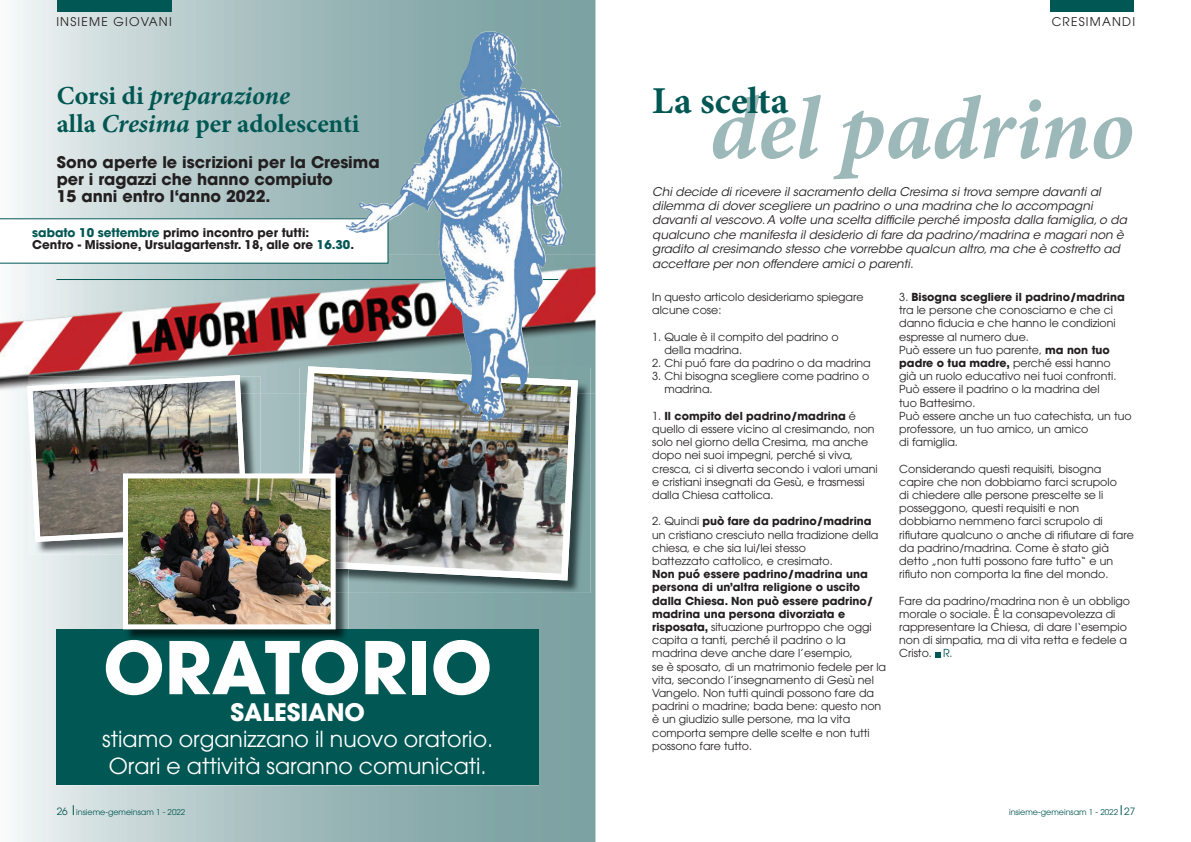
<style>
.page{position:relative;width:1191px;height:842px;background:#fff}
.page>*{position:absolute;margin:0;border:0;box-sizing:border-box;transform-origin:0 0}
.t1{font:italic 700 89.8px "Minion Pro";letter-spacing:-.005em;color:#9cb8b8}
.t2{font:700 72px "ITC Avant Garde Std";color:#fff}
.t3{font:700 38px "Minion Pro";color:#005753}
.t4{font:700 26px/28px "Minion Pro";letter-spacing:.005em;color:#005753}
.t5{font:700 24px "ITC Avant Garde Std";color:#fff}
.t6{font:22px/26.5px "ITC Avant Garde Std";color:#fff}
.t7{font:700 16px/17px "ITC Avant Garde Std";color:#231f20}
.t8{font:italic 12px/14.4px "ITC Avant Garde Std";color:#231f20}
.t9{font:700 12px/12px "ITC Avant Garde Std";color:#231f20}
.t10{font:12px "ITC Avant Garde Std";letter-spacing:.1em;color:#231f20}
.t11{font:11px/13.2px "ITC Avant Garde Std";color:#231f20}
.t12{font:8px "ITC Avant Garde Std";color:#005753}
.s1{font-style:italic}
.s2{color:#005753}
.s3{font-weight:700}
.s4{font-size:10px}
</style>
<div class="page">
<svg style="left:13px;top:0;width:582px;height:842px;background:#aec5c7"></svg>
<img style="left:0;top:255px;width:595px;height:138px">
<div style="left:57px;top:0;width:114px;height:11px;background:#005753"></div>
<div style="left:1050px;top:0;width:84px;height:11px;background:#005753"></div>
<svg style="left:935px;top:652px;width:5px;height:5px"></svg>
<div style="left:57px;top:629px;width:482px;height:156px;background:#005753"></div>
<img style="left:29px;top:377px;width:231px;height:177px">
<svg style="left:27px;top:375px;width:221px;height:167px;background:#8c8b86"></svg>
<hr style="left:56px;top:279px;width:502px;height:1px;background:#005753">
<img style="left:348px;top:393px;width:242px;height:200px">
<img style="left:578px;top:368px;width:12px;height:25px">
<img style="left:298px;top:366px;width:280px;height:214px">
<svg style="left:0;top:218px;width:346px;height:46px"></svg>
<img style="left:124px;top:593px;width:224px;height:47px">
<img style="left:124px;top:640px;width:217px;height:2px">
<img style="left:336px;top:569px;width:12px;height:24px">
<img style="left:336px;top:475px;width:12px;height:94px">
<img style="left:129px;top:479px;width:201px;height:144px">
<div style="left:123px;top:473px;width:213px;height:156px;border:5px solid #fff"></div>
<img style="left:346px;top:32px;width:139px;height:276px">
<p class="t10" style="left:56px;top:14px;width:117px">INSIEME GIOVANI</p>
<p class="t10" style="left:1051px;top:14px;width:85px">CRESIMANDI</p>
<h3 class="t4" style="left:57px;top:81px;width:304px">Corsi di <span class="s1">preparazione<br></span>alla <span class="s1">Cresima</span> per adolescenti</h3>
<h3 class="t7" style="left:57px;top:153px;width:324px">Sono aperte le iscrizioni per la Cresima per i ragazzi che hanno compiuto<br>15 anni entro l‘anno 2022.</h3>
<p class="t9" style="left:32px;top:227px;width:323px"><span class="s2">sabato 10 settembre</span> primo incontro per tutti:<br>Centro - Missione, ursulagartenstr. 18, alle ore <span class="s2">16.30</span>.</p>
<h2 class="t2" style="left:103px;top:619px;width:390px">ORATORIO</h2>
<h3 class="t5" style="left:230px;top:696px;width:136px">SALESIANO</h3>
<h3 class="t6" style="left:102px;top:726px;width:392px">stiamo organizzano il nuovo oratorio.<br>Orari e attività saranno comunicati.</h3>
<h3 class="t3" style="left:652px;top:74px;width:138px">La scelta</h3>
<h1 class="t1" style="left:709px;top:65px;width:426px">del padrino</h1>
<p class="t8" style="left:652px;top:184px;width:476px">Chi decide di ricevere il sacramento della Cresima si trova sempre davanti al dilemma di dover scegliere un padrino o una madrina che lo accompagni davanti al vescovo. A volte una scelta difficile perché imposta dalla famiglia, o da qualcuno che manifesta il desiderio di fare da padrino/madrina e magari non è gradito al cresimando stesso che vorrebbe qualcun altro, ma che è costretto ad accettare per non offendere amici o parenti.</p>
<p class="t11" style="left:652px;top:290px;width:213px">In questo articolo desideriamo spiegare alcune cose:</p>
<p class="t11" style="left:664px;top:330px;width:176px;text-indent:-12px">1. Quale è il compito del padrino o della madrina.</p>
<p class="t11" style="left:652px;top:356px;width:220px">2. Chi puó fare da padrino o da madrina</p>
<p class="t11" style="left:664px;top:369px;width:206px;text-indent:-12px">3. Chi bisogna scegliere come padrino o madrina.</p>
<p class="t11" style="left:652px;top:409px;width:227px">1. <span class="s3">Il compito del padrino/madrina</span> é quello di essere vicino al cresimando, non solo nel giorno della Cresima, ma anche dopo nei suoi impegni, perché si viva, cresca, ci si diverta secondo i valori umani e cristiani insegnati da Gesù, e trasmessi dalla Chiesa cattolica.</p>
<p class="t11" style="left:652px;top:515px;width:228px">2. Quindi <span class="s3">può fare da padrino/madrina </span>un cristiano cresciuto nella tradizione della chiesa, e che sia lui/lei stesso<br>battezzato cattolico, e cresimato.</p>
<p class="t11" style="left:652px;top:567px;width:235px"><span class="s3">Non puó essere padrino/madrina una persona di un’altra religione o uscito dalla Chiesa. Non può essere padrino/ madrina una persona divorziata e risposata,</span> situazione purtroppo che oggi capita a tanti, perché il padrino o la madrina deve anche dare l’esempio,<br>se è sposato, di un matrimonio fedele per la vita, secondo l’insegnamento di Gesù nel Vangelo. Non tutti quindi possono fare da padrini o madrine; bada bene: questo non è un giudizio sulle persone, ma la vita comporta sempre delle scelte e non tutti possono fare tutto.</p>
<p class="t11" style="left:899px;top:290px;width:234px">3. <span class="s3">Bisogna scegliere il padrino/madrina </span>tra le persone che conosciamo e che ci danno fiducia e che hanno le condizioni espresse al numero due.<br>Può essere un tuo parente, <span class="s3">ma non tuo padre o tua madre,</span> perché essi hanno<br>già un ruolo educativo nei tuoi confronti.<br>Può essere il padrino o la madrina del<br>tuo Battesimo.<br>Può essere anche un tuo catechista, un tuo professore, un tuo amico, un amico<br>di famiglia.</p>
<p class="t11" style="left:899px;top:462px;width:236px">Considerando questi requisiti, bisogna capire che non dobbiamo farci scrupolo<br>di chiedere alle persone prescelte se li posseggono, questi requisiti e non dobbiamo nemmeno farci scrupolo di rifiutare qualcuno o anche di rifiutare di fare da padrino/madrina. Come è stato già detto „non tutti possono fare tutto“ e un rifiuto non comporta la fine del mondo.</p>
<p class="t11" style="left:899px;top:594px;width:232px">Fare da padrino/madrina non è un obbligo morale o sociale. È la consapevolezza di rappresentare la Chiesa, di dare l‘esempio non di simpatia, ma di vita retta e fedele a Cristo. <span class="s2">R.</span></p>
<p class="t12" style="left:57px;top:807px;width:130px"><span class="s4">26</span> insieme-gemeinsam 1 - 2022</p>
<p class="t12" style="left:1009px;top:807px;width:128px">insieme-gemeinsam 1 - 2022 <span class="s4">27</span></p>
</div>
